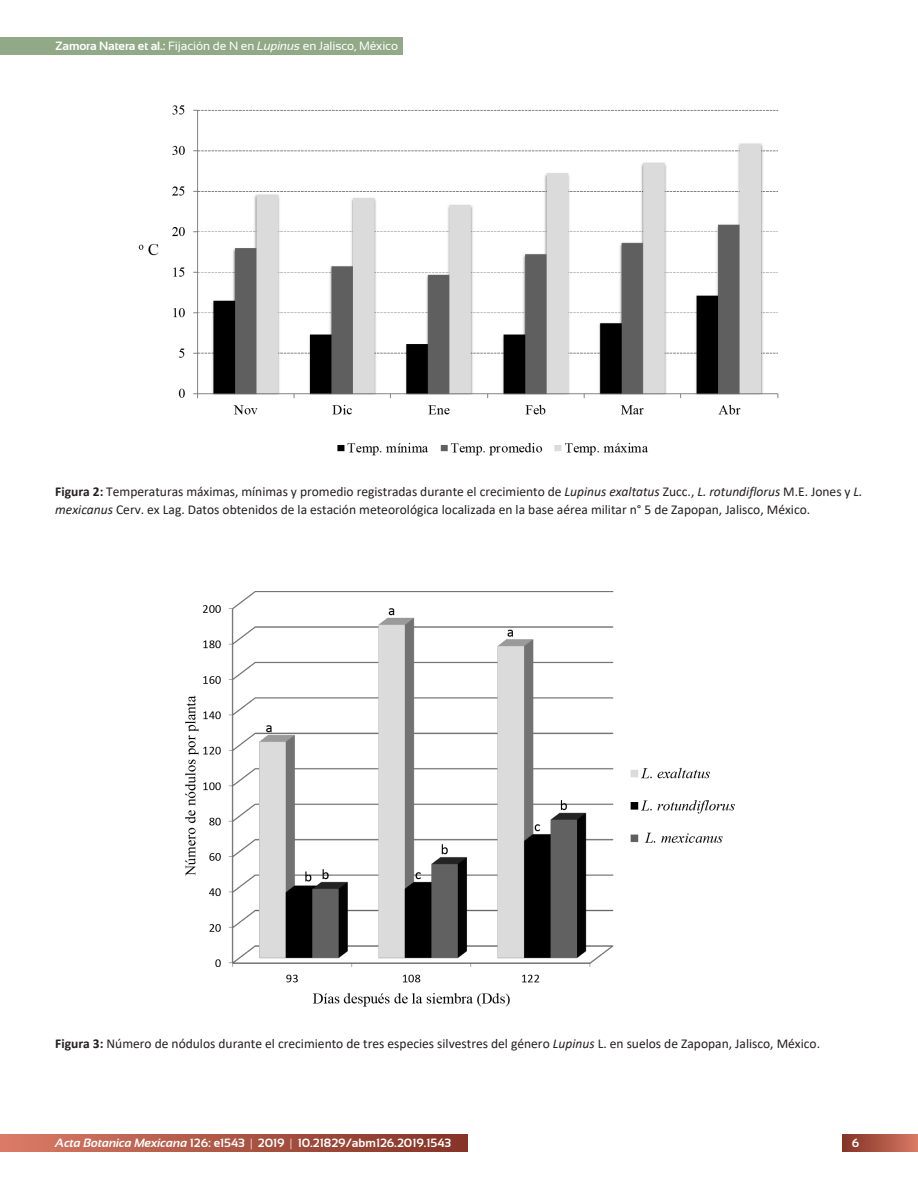
<style>
.page{position:relative;width:918px;height:1188px;background:#fff}
.page>*{position:absolute;margin:0;border:0;box-sizing:border-box;transform-origin:0 0}
.piefigura{font:13.5px/18px "Calibri";color:#231f20}
.t1{font:700 12px "Sansation";color:#fff}
.t2{font:12px "Sansation";letter-spacing:-.01em;color:#fff}
.s1{font-weight:700}
.s2{font-style:italic}
.s3{font-weight:300}
</style>
<div class="page">
<div style="left:842px;top:1134px;width:76px;height:17px;background:linear-gradient(to right,#833325,#d67863)"></div>
<div style="left:0;top:1134px;width:467px;height:17px;background:linear-gradient(to right,#d87a65,#833225)"></div>
<div style="left:0;top:37px;width:402px;height:17px;background:#91a987"></div>
<img style="left:185px;top:591px;width:550px;height:416px">
<img style="left:138px;top:105px;width:641px;height:351px">
<p class="t2" style="left:55px;top:39px;width:344px"><span class="s1">Zamora Natera et al.:</span> Fijación de N en <span class="s2">Lupinus</span> en Jalisco, México</p>
<p class="piefigura" style="left:55px;top:482px;width:809px"><span class="s1">Figura 2:</span> Temperaturas máximas, mínimas y promedio registradas durante el crecimiento de <span class="s2">Lupinus exaltatus</span> Zucc., <span class="s2">L. rotundiflorus</span> M.E. Jones y <span class="s2">L. mexicanus</span> Cerv. ex Lag. Datos obtenidos de la estación meteorológica localizada en la base aérea militar n° 5 de Zapopan, Jalisco, México.</p>
<p class="piefigura" style="left:55px;top:1034px;width:766px"><span class="s1">Figura 3:</span> Número de nódulos durante el crecimiento de tres especies silvestres del género <span class="s2">Lupinus</span> L. en suelos de Zapopan, Jalisco, México.</p>
<p class="t1" style="left:55px;top:1136px;width:397px"><span class="s2">Acta Botanica Mexicana</span> 126: e1543 <span class="s3">|</span> 2019 <span class="s3">|</span> 10.21829/abm126.2019.1543</p>
<p class="t1" style="left:852px;top:1136px;width:9px">6</p>
</div>
